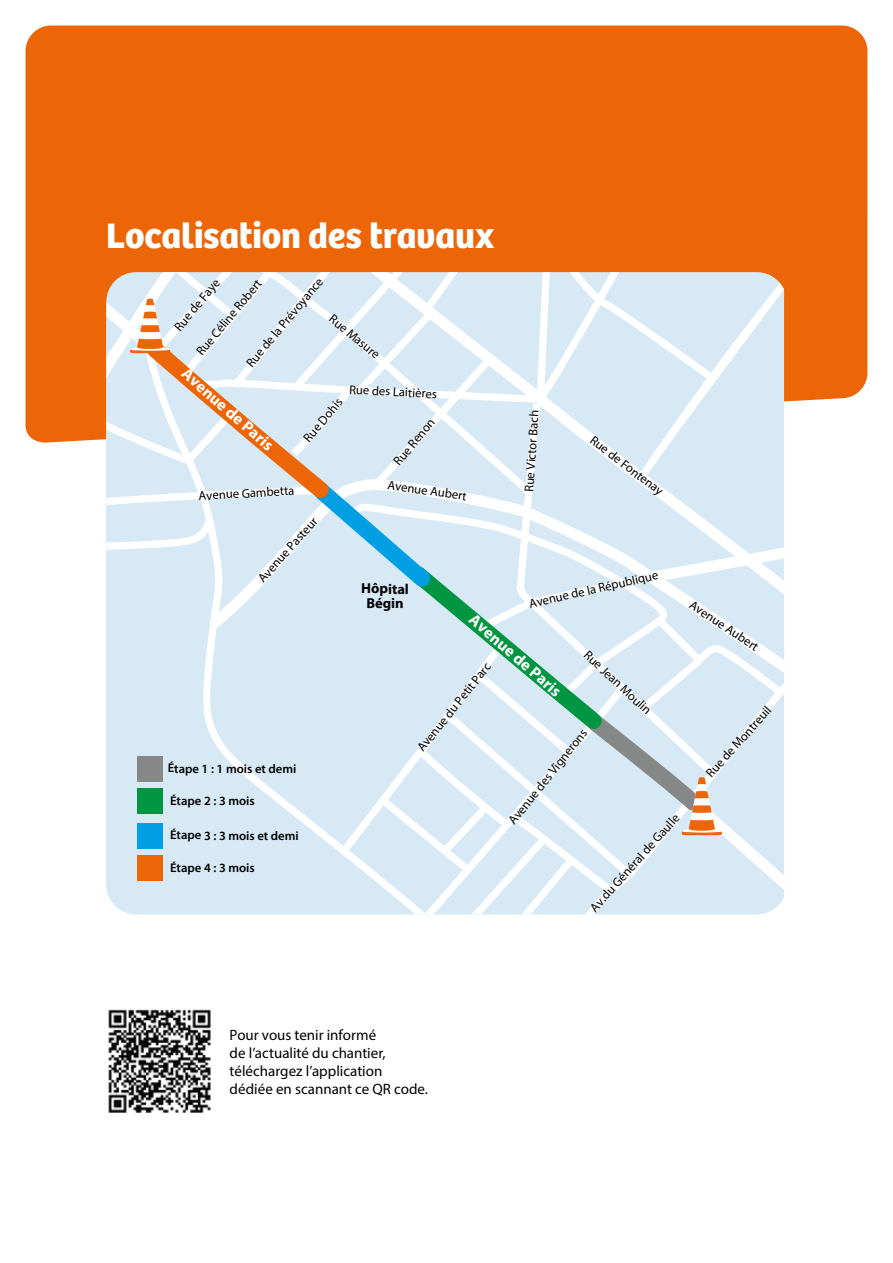
<style>
.page{position:relative;width:893px;height:1263px;background:#fff}
.page>*{position:absolute;margin:0;border:0;box-sizing:border-box;transform-origin:0 0}
.t1{font:700 36.75px "Bree";letter-spacing:-.005em;color:#fff}
.t2{font:700 16.2px "Myriad Pro";color:#fff}
.t3{font:15px/18px "Myriad Pro";color:#000}
.t4{font:700 14.4px/14.4px "Myriad Pro";letter-spacing:-.005em;color:#000;text-align:center}
.t5{font:12.6px "Myriad Pro";color:#000}
.t6{font:600 12.6px "Myriad Pro";letter-spacing:-.005em;color:#000}
</style>
<div class="page">
<div style="left:26px;top:26px;width:842px;height:417px;background:#ec6608"></div>
<svg style="left:106px;top:272px;width:678px;height:642px;background:#dcebf4"></svg>
<svg style="left:130px;top:299px;width:592px;height:536px;background:#d8e8ef"></svg>
<div style="left:137px;top:756px;width:26px;height:25px;background:#878787"></div>
<div style="left:137px;top:789px;width:26px;height:25px;background:#009641"></div>
<div style="left:137px;top:823px;width:26px;height:25px;background:#009fe3"></div>
<div style="left:137px;top:855px;width:26px;height:26px;background:#ec6608"></div>
<img style="left:108px;top:1009px;width:103px;height:104px">
<h1 class="t1" style="left:106px;top:206px;width:389px">Localisation des travaux</h1>
<p class="t5" style="left:243px;top:360px;width:113px;rotate:-50deg">Rue de la Prévoyance</p>
<p class="t5" style="left:193px;top:348px;width:96px;rotate:-50deg">Rue Céline Robert</p>
<p class="t5" style="left:171px;top:324px;width:65px;rotate:-50deg">Rue de Faye</p>
<p class="t5" style="left:336px;top:311px;width:63px;rotate:40deg">Rue Masure</p>
<p class="t5" style="left:300px;top:435px;width:55px;rotate:-50deg">Rue Dohis</p>
<p class="t2" style="left:191px;top:363px;width:118px;rotate:41deg">Avenue de Paris</p>
<p class="t5" style="left:350px;top:382px;width:89px;rotate:3deg">Rue des Laitières</p>
<p class="t5" style="left:390px;top:458px;width:58px;rotate:-50deg">Rue Renon</p>
<p class="t5" style="left:389px;top:477px;width:81px;rotate:8deg">Avenue Aubert</p>
<p class="t5" style="left:198px;top:488px;width:97px;rotate:-3deg">Avenue Gambetta</p>
<p class="t5" style="left:254px;top:575px;width:84px;rotate:-48deg">Avenue Pasteur</p>
<p class="t4" style="left:361px;top:581px;width:49px">Hôpital<br>Bégin</p>
<p class="t5" style="left:521px;top:491px;width:84px;rotate:-86deg">Rue Victor Bach</p>
<p class="t5" style="left:597px;top:432px;width:90px;rotate:38deg">Rue de Fontenay</p>
<p class="t5" style="left:527px;top:596px;width:133px;rotate:-13deg">Avenue de la République</p>
<p class="t6" style="left:168px;top:760px;width:130px">Étape 1 : 1 mois et demi</p>
<p class="t6" style="left:170px;top:793px;width:86px">Étape 2 : 3 mois</p>
<p class="t6" style="left:170px;top:827px;width:130px">Étape 3 : 3 mois et demi</p>
<p class="t6" style="left:170px;top:860px;width:86px">Étape 4 : 3 mois</p>
<p class="t2" style="left:478px;top:609px;width:118px;rotate:41deg">Avenue de Paris</p>
<p class="t5" style="left:591px;top:647px;width:88px;rotate:43deg">Rue Jean Moulin</p>
<p class="t5" style="left:413px;top:745px;width:111px;rotate:-51deg">Avenue du Petit Parc</p>
<p class="t5" style="left:505px;top:818px;width:119px;rotate:-51deg">Avenue des Vignerons</p>
<p class="t5" style="left:587px;top:905px;width:128px;rotate:-48deg">Av.du Général de Gaulle</p>
<p class="t5" style="left:695px;top:597px;width:81px;rotate:33deg">Avenue Aubert</p>
<p class="t5" style="left:703px;top:770px;width:92px;rotate:-48deg">Rue de Montreuil</p>
<p class="t3" style="left:230px;top:1025px;width:200px">Pour vous tenir informé<br>de l’actualité du chantier, téléchargez l’application dédiée en scannant ce QR code.</p>
</div>
